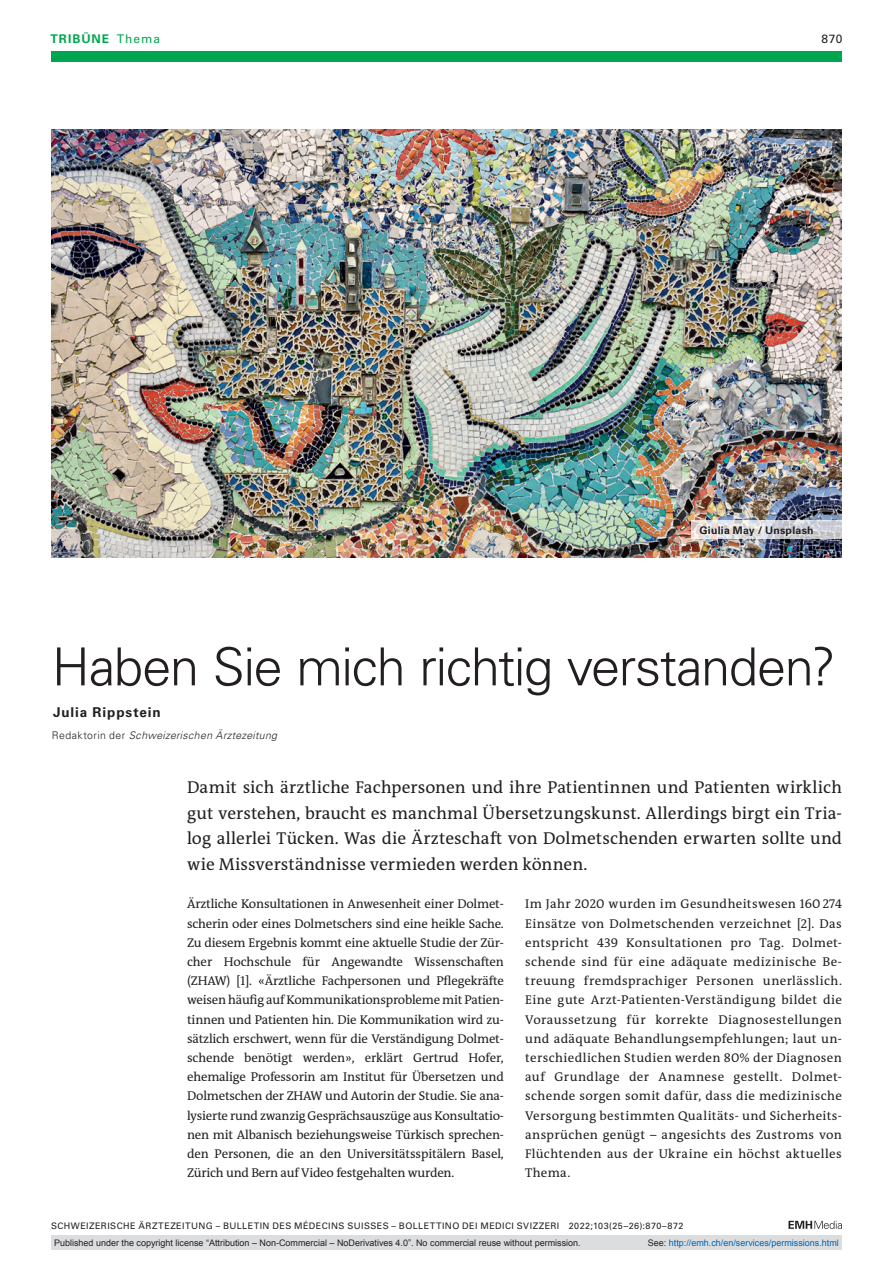
<style>
.page{position:relative;width:893px;height:1263px;background:#fff}
.page>*{position:absolute;margin:0;border:0;box-sizing:border-box;transform-origin:0 0}
.article-title{font:300 52.5px "Univers LT Std";letter-spacing:-.03em;color:#231f20}
.section-pl{font:17.25px/25.5px "The Antiqua B W5 Plain";letter-spacing:.005em;color:#231f20;text-align:justify}
.author-notes{font:700 13.5px "Univers LT Std";letter-spacing:.065em;color:#231f20}
.section-pn{font:12.75px/19.2px "The Antiqua B W5 Plain";color:#231f20;text-align:justify}
.ressort{font:700 12px "Univers LT Std";letter-spacing:.085em;color:#00a54f}
.ressort-2{font:12px "Univers LT Std";color:#231f20}
.aff{font:italic 300 10.5px "Univers LT Std";letter-spacing:.035em;color:#231f20}
.fig-caption{font:700 10.5px "Univers LT Std";letter-spacing:.025em;color:#231f20}
.t1{font:9px "Arial";color:#231f20}
.fusszeile{font:9px "Univers LT Std";letter-spacing:.05em;color:#231f20}
.t2{font:9px "Arial";color:#0066b3}
.s1{font-weight:400}
.s2{font-style:normal}
.s3{color:#231f20}
</style>
<div class="page">
<svg style="left:788px;top:1221px;width:54px;height:8px"></svg>
<div style="left:51px;top:51px;width:791px;height:11px;background:#00a54f"></div>
<img style="left:51px;top:130px;width:791px;height:427px">
<svg style="left:691px;top:521px;width:151px;height:18px;background:#d8d7da"></svg>
<div style="left:51px;top:1235px;width:791px;height:15px;background:#dcdddf"></div>
<p class="ressort" style="left:51px;top:31px;width:111px">TRIBÜNE <span class="s1">Thema</span></p>
<p class="ressort-2" style="left:821px;top:31px;width:22px">870</p>
<p class="fig-caption" style="left:699px;top:524px;width:116px">Giulia May / Unsplash</p>
<p class="article-title" style="left:52px;top:635px;width:785px">Haben Sie mich richtig verstanden?</p>
<p class="author-notes" style="left:53px;top:705px;width:109px">Julia Rippstein</p>
<p class="aff" style="left:52px;top:729px;width:227px"><span class="s2">Redaktorin der</span> Schweizerischen Ärztezeitung</p>
<p class="section-pl" style="left:187px;top:775px;width:656px">Damit sich ärztliche Fachpersonen und ihre Patientinnen und Patienten wirklich gut verstehen, braucht es manchmal Übersetzungskunst. Allerdings birgt ein Tria&shy;log allerlei Tücken. Was die Ärzteschaft von Dolmetschenden erwarten sollte und wie Missverständnisse vermieden werden können.</p>
<p class="section-pn" style="left:187px;top:894px;width:318px">Ärztliche Konsultationen in Anwesenheit einer Dolmet&shy;scherin oder eines Dolmetschers sind eine heikle Sache.<br>Zu diesem Ergebnis kommt eine aktuelle Studie der Zür&shy;cher Hochschule für Angewandte Wissenschaften (ZHAW) [1]. «Ärztliche Fachpersonen und Pflegekräfte weisen häufig auf Kommunikationsprobleme mit Patien&shy;tinnen und Patienten hin. Die Kommunikation wird zu&shy;sätzlich erschwert, wenn für die Verständigung Dolmet&shy;schende benötigt werden», erklärt Gertrud Hofer, ehemalige Professorin am Institut für Übersetzen und Dolmetschen der ZHAW und Autorin der Studie. Sie ana&shy;lysierte rund zwanzig Gesprächsauszüge aus Konsultatio&shy;nen mit Albanisch beziehungsweise Türkisch sprechen&shy;den Personen, die an den Universitätsspitälern Basel, Zürich und Bern auf Video festgehalten wurden.</p>
<p class="section-pn" style="left:525px;top:894px;width:318px">Im Jahr 2020 wurden im Gesundheitswesen 160274<br>Einsätze von Dolmetschenden verzeichnet [2]. Das entspricht 439 Konsultationen pro Tag. Dolmet&shy;schende sind für eine adäquate medizinische Be&shy;treuung fremdsprachiger Personen unerlässlich.<br>Eine gute Arzt-Patienten-Verständigung bildet die Voraussetzung für korrekte Diagnosestellungen und adäquate Behandlungsempfehlungen; laut un&shy;terschiedlichen Studien werden 80% der Diagnosen auf Grundlage der Anamnese gestellt. Dolmet&shy;schende sorgen somit dafür, dass die medizinische Versorgung bestimmten Qualitäts- und Sicherheits&shy;ansprüchen genügt – angesichts des Zustroms von Flüchtenden aus der Ukraine ein höchst aktuelles Thema.</p>
<p class="fusszeile" style="left:51px;top:1220px;width:634px">SCHWEIZERISCHE ÄRZTEZEITUNG – BULLETIN DES MÉDECINS SUISSES – BOLLETTINO DEI MEDICI SVIZZERI 2022;103(25–26):870–872</p>
<p class="t1" style="left:54px;top:1237px;width:528px">Published under the copyright license “Attribution – Non-Commercial – NoDerivatives 4.0”. No commercial reuse without permission.</p>
<p class="t2" style="left:648px;top:1237px;width:193px"><span class="s3">See:</span> http://emh.ch/en/services/permissions.html</p>
</div>
